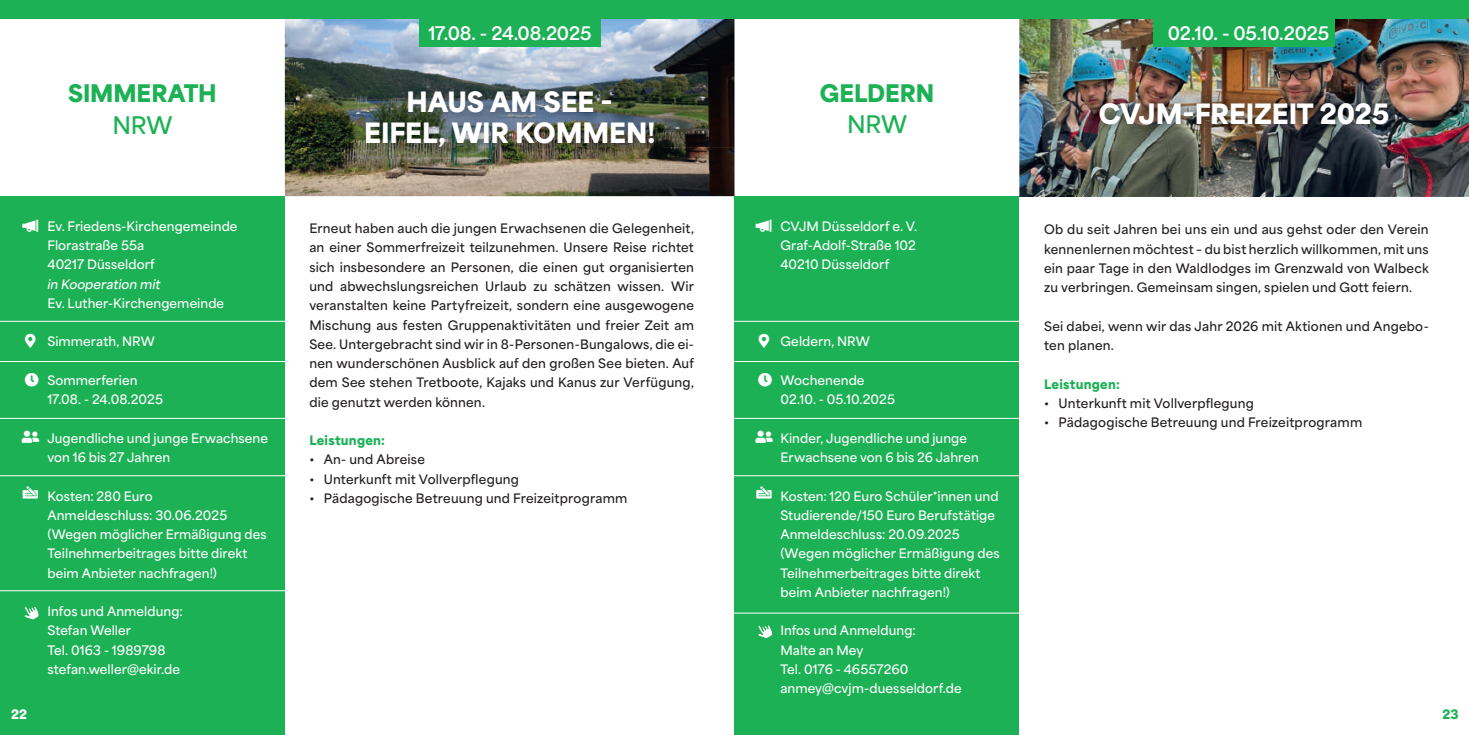
<style>
.page{position:relative;width:1469px;height:735px;background:#fff}
.page>*{position:absolute;margin:0;border:0;box-sizing:border-box;transform-origin:0 0}
.t1{font:900 26.25px/31.5px "Area Normal";letter-spacing:-.005em;color:#fff;text-align:center}
.t2{font:900 22.75px "Area Normal";letter-spacing:-.005em;color:#1db156}
.t3{font:600 22.75px "Area Normal";letter-spacing:-.015em;color:#1db156}
.t4{font:700 17.5px "Area Normal";letter-spacing:-.01em;color:#fff}
.t5{font:700 15.75px "Area Normal";color:#fff}
.t6{font:600 12.25px/19.2px "Area Normal";letter-spacing:.015em;color:#231f20;text-align:justify}
.t7{font:600 12.25px/19.2px "Area Normal";letter-spacing:.005em;color:#fff}
.t8{font:900 12.25px "Area Normal";letter-spacing:.02em;color:#1db156}
.t9{font:italic 600 12.25px "Area Normal";letter-spacing:.005em;color:#fff}
</style>
<div class="page">
<div style="left:0;top:196px;width:285px;height:538px;background:#1db156"></div>
<div style="left:734px;top:196px;width:285px;height:538px;background:#1db156"></div>
<img style="left:1019px;top:196px;width:449px;height:1px">
<img style="left:285px;top:19px;width:168px;height:79px">
<img style="left:453px;top:19px;width:169px;height:64px">
<img style="left:622px;top:19px;width:112px;height:128px">
<img style="left:285px;top:98px;width:112px;height:98px">
<img style="left:397px;top:147px;width:337px;height:49px">
<img style="left:1019px;top:19px;width:449px;height:177px">
<div style="left:419px;top:0;width:181px;height:47px;background:#1db156"></div>
<div style="left:1153px;top:0;width:181px;height:47px;background:#1db156"></div>
<div style="left:0;top:0;width:1468px;height:19px;background:#1db156"></div>
<hr style="left:0;top:321px;width:286px;height:1px;background:#fff">
<hr style="left:0;top:361px;width:286px;height:1px;background:#fff">
<hr style="left:0;top:418px;width:286px;height:1px;background:#fff">
<hr style="left:0;top:475px;width:286px;height:1px;background:#fff">
<hr style="left:0;top:590px;width:286px;height:1px;background:#fff">
<svg style="left:25px;top:606px;width:14px;height:14px"></svg>
<svg style="left:758px;top:625px;width:15px;height:13px"></svg>
<hr style="left:719px;top:321px;width:300px;height:1px;background:#fff">
<hr style="left:719px;top:361px;width:300px;height:1px;background:#fff">
<hr style="left:719px;top:418px;width:300px;height:1px;background:#fff">
<hr style="left:719px;top:475px;width:300px;height:1px;background:#fff">
<hr style="left:719px;top:612px;width:300px;height:1px;background:#fff">
<img style="left:1089px;top:93px;width:308px;height:41px">
<img style="left:357px;top:83px;width:306px;height:76px">
<h2 class="t2" style="left:68px;top:73px;width:150px">SIMMERATH</h2>
<h2 class="t3" style="left:112px;top:105px;width:61px">NRW</h2>
<p class="t7" style="left:47px;top:215px;width:192px">Ev. Friedens-Kirchengemeinde<br>Florastraße 55a<br>40217 Düsseldorf</p>
<p class="t9" style="left:47px;top:273px;width:115px">in Kooperation mit</p>
<p class="t7" style="left:47px;top:292px;width:178px">Ev. Luther-Kirchengemeinde</p>
<p class="t7" style="left:47px;top:330px;width:109px">Simmerath, NRW</p>
<p class="t7" style="left:47px;top:369px;width:117px">Sommerferien<br>17.08. - 24.08.2025</p>
<p class="t7" style="left:47px;top:427px;width:222px">Jugendliche und junge Erwachsene von 16 bis 27 Jahren</p>
<p class="t7" style="left:47px;top:484px;width:221px">Kosten: 280 Euro<br>Anmeldeschluss: 30.06.2025 (Wegen möglicher Ermäßigung des<br>Teilnehmerbeitrages bitte direkt beim Anbieter nachfragen!)</p>
<p class="t7" style="left:47px;top:600px;width:137px">Infos und Anmeldung:<br>Stefan Weller<br>Tel. 0163 - 1989798 stefan.weller@ekir.de</p>
<h3 class="t4" style="left:428px;top:17px;width:164px">17.08. - 24.08.2025</h3>
<h1 class="t1" style="left:364px;top:83px;width:292px">HAUS AM SEE -<br>EIFEL, WIR KOMMEN!</h1>
<p class="t6" style="left:309px;top:217px;width:386px">Erneut haben auch die jungen Erwachsenen die Gelegenheit, an einer Sommerfreizeit teilzunehmen. Unsere Reise richtet sich insbesondere an Personen, die einen gut organisierten und abwechslungsreichen Urlaub zu schätzen wissen. Wir veranstalten keine Partyfreizeit, sondern eine ausgewogene Mischung aus festen Gruppenaktivitäten und freier Zeit am See. Untergebracht sind wir in 8-Personen-Bungalows, die ei&shy;nen wunderschönen Ausblick auf den großen See bieten. Auf dem See stehen Tretboote, Kajaks und Kanus zur Verfügung, die genutzt werden können.</p>
<p class="t8" style="left:309px;top:429px;width:77px">Leistungen:</p>
<p class="t6" style="left:309px;top:448px;width:117px">• An- und Abreise</p>
<p class="t6" style="left:309px;top:467px;width:211px">• Unterkunft mit Vollverpflegung</p>
<p class="t6" style="left:309px;top:487px;width:319px">• Pädagogische Betreuung und Freizeitprogramm</p>
<h2 class="t2" style="left:819px;top:72px;width:116px">GELDERN</h2>
<h2 class="t3" style="left:847px;top:104px;width:61px">NRW</h2>
<p class="t7" style="left:780px;top:215px;width:138px;text-align:justify">CVJM Düsseldorf e. V.<br>Graf-Adolf-Straße 102<br>40210 Düsseldorf</p>
<p class="t7" style="left:780px;top:330px;width:91px">Geldern, NRW</p>
<p class="t7" style="left:780px;top:369px;width:116px">Wochenende<br>02.10. - 05.10.2025</p>
<p class="t7" style="left:780px;top:427px;width:200px">Kinder, Jugendliche und junge<br>Erwachsene von 6 bis 26 Jahren</p>
<p class="t7" style="left:780px;top:484px;width:221px">Kosten: 120 Euro Schüler*innen und Studierende/150 Euro Berufstätige Anmeldeschluss: 20.09.2025 (Wegen möglicher Ermäßigung des Teilnehmerbeitrages bitte direkt beim Anbieter nachfragen!)</p>
<p class="t7" style="left:780px;top:619px;width:183px">Infos und Anmeldung:<br>Malte an Mey<br>Tel. 0176 - 46557260 anmey@cvjm-duesseldorf.de</p>
<h3 class="t4" style="left:1167px;top:17px;width:163px">02.10. - 05.10.2025</h3>
<h1 class="t1" style="left:1098px;top:95px;width:292px">CVJM-FREIZEIT 2025</h1>
<p class="t6" style="left:1044px;top:219px;width:386px">Ob du seit Jahren bei uns ein und aus gehst oder den Verein kennenlernen möchtest – du bist herzlich willkommen, mit uns ein paar Tage in den Waldlodges im Grenzwald von Walbeck zu verbringen. Gemeinsam singen, spielen und Gott feiern.</p>
<p class="t6" style="left:1044px;top:315px;width:386px">Sei dabei, wenn wir das Jahr 2026 mit Aktionen und Angebo&shy;ten planen.</p>
<p class="t8" style="left:1044px;top:372px;width:77px">Leistungen:</p>
<p class="t6" style="left:1044px;top:392px;width:211px">• Unterkunft mit Vollverpflegung</p>
<p class="t6" style="left:1044px;top:411px;width:319px">• Pädagogische Betreuung und Freizeitprogramm</p>
<p class="t5" style="left:9px;top:704px;width:21px">22<sup>22</sup></p>
<p class="t8" style="left:1442px;top:702px;width:18px">23</p>
</div>
